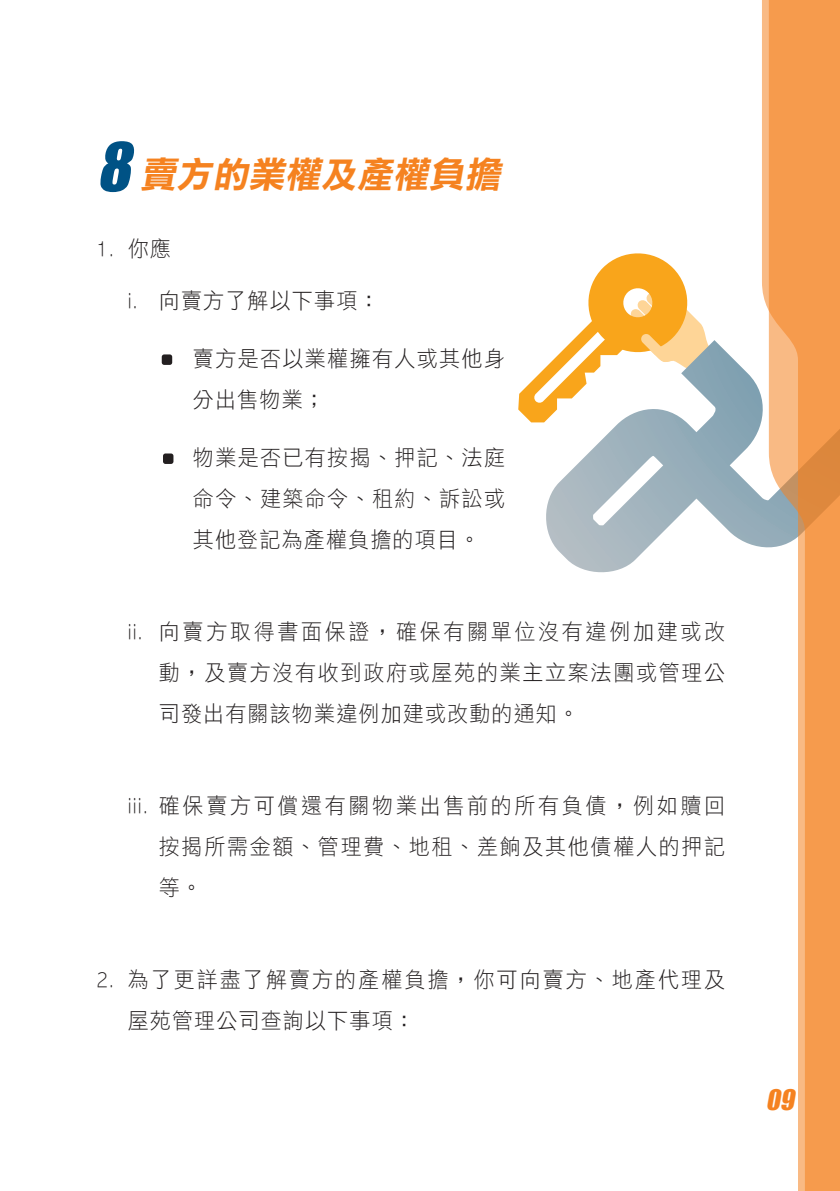
<style>
.page{position:relative;width:840px;height:1191px;background:#fff}
.page>*{position:absolute;margin:0;border:0;box-sizing:border-box;transform-origin:0 0}
.Heading_Num{font:italic 36px "DF Li Hei Bd HK BF";color:#f58220}
.t1{font:italic 26px "Impact";color:#f58220}
.t2{font:22px/41px "DF Li Hei Lt HK BF";letter-spacing:.085em;color:#231f20;text-align:justify;scale:.95 1}
.t3{font:22px "DF Li Hei Lt HK BF";letter-spacing:.06em;color:#231f20;scale:.95 1}
.s1{font-family:"Impact";font-size:62px;color:#005285}
</style>
<div class="page">
<svg style="left:541px;top:340px;width:220px;height:233px"></svg>
<svg style="left:518px;top:253px;width:192px;height:169px"></svg>
<svg style="left:761px;top:0;width:7px;height:548px"></svg>
<svg style="left:768px;top:0;width:71px;height:1191px;fill:#f69b4d"></svg>
<div style="left:162px;top:354px;width:10px;height:11px;background:#231f20;border-radius:2px"></div>
<div style="left:163px;top:453px;width:10px;height:11px;background:#231f20;border-radius:2px"></div>
<p class="Heading_Num" style="left:96px;top:156px;width:412px"><span class="s1">8</span> 賣方的業權及產權負擔</p>
<p class="t2" style="left:96px;top:229px;width:80px">1. 你應</p>
<p class="t3" style="left:128px;top:289px;width:266px">i. 向賣方了解以下事項：</p>
<p class="t2" style="left:193px;top:339px;width:330px">賣方是否以業權擁有人或其他身分出售物業；</p>
<p class="t2" style="left:193px;top:438px;width:330px">物業是否已有按揭、押記、法庭命令、建築命令、租約、訴訟或其他登記為產權負擔的項目。</p>
<p class="t2" style="left:159px;top:612px;width:597px;text-indent:-31px">ii. 向賣方取得書面保證，確保有關單位沒有違例加建或改動，及賣方沒有收到政府或屋苑的業主立案法團或管理公司發出有關該物業違例加建或改動的通知。</p>
<p class="t2" style="left:159px;top:786px;width:597px;text-indent:-31px">iii. 確保賣方可償還有關物業出售前的所有負債，例如贖回按揭所需金額、管理費、地租、差餉及其他債權人的押記等。</p>
<p class="t2" style="left:128px;top:960px;width:630px;text-indent:-31px">2. 為了更詳盡了解賣方的產權負擔，你可向賣方、地產代理及屋苑管理公司查詢以下事項：</p>
<p class="t1" style="left:765px;top:1079px;width:36px">09</p>
</div>
